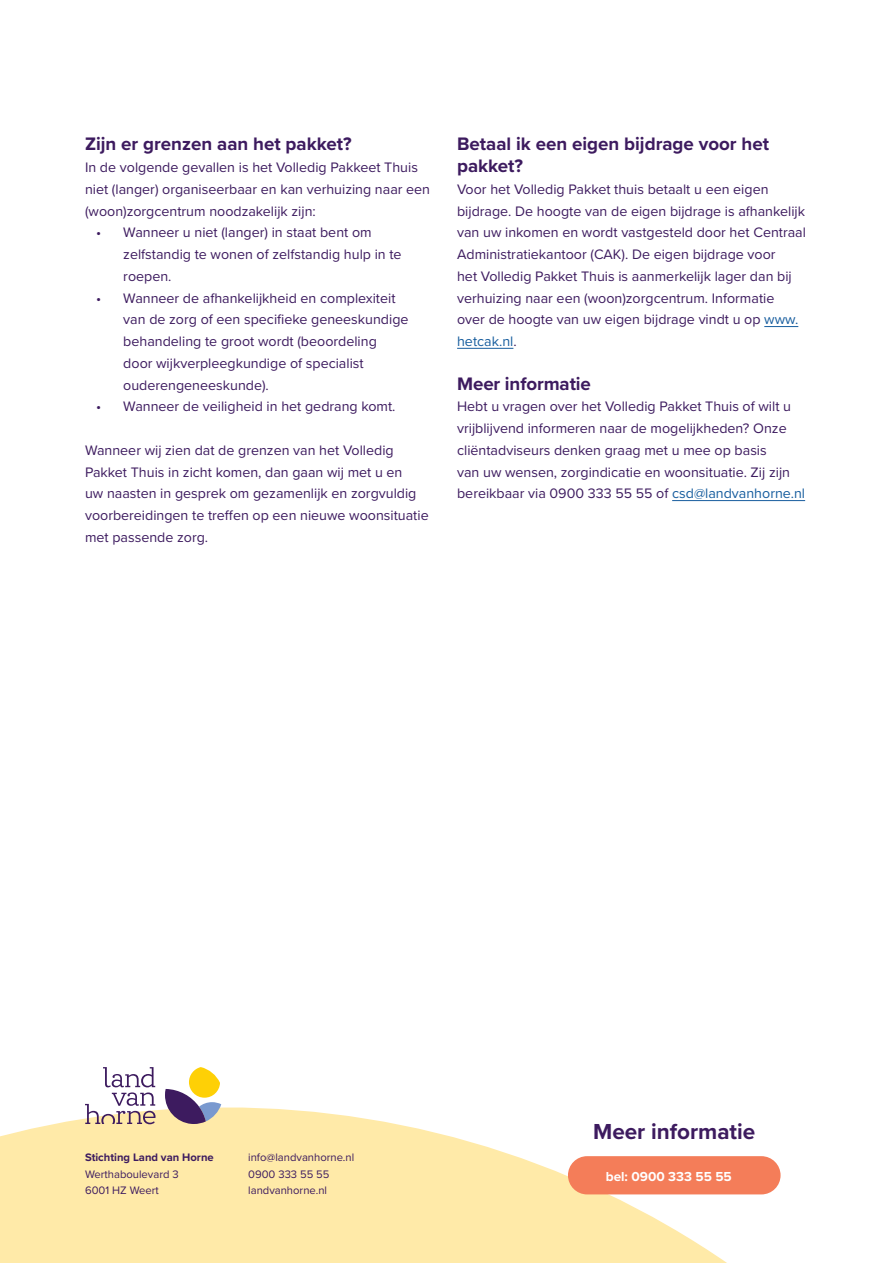
<style>
.page{position:relative;width:893px;height:1263px;background:#fff}
.page>*{position:absolute;margin:0;border:0;box-sizing:border-box;transform-origin:0 0}
.t1{font:700 22.5px "Proxima Nova";color:#3d1b5f}
.t2{font:700 18.75px/21.8px "Proxima Nova";color:#3d1b5f}
.t3{font:14.25px/21.8px "Proxima Nova";color:#3d1b5f}
.t4{font:700 13.5px "Proxima Nova";color:#fff}
.t5{font:11.25px/16.5px "Proxima Nova";color:#3d1b5f}
.t6{font:700 11.25px "Proxima Nova";color:#3d1b5f}
.s1{color:#175d9e}
</style>
<div class="page">
<svg style="left:0;top:1104px;width:781px;height:159px;fill:#ffeaa8"></svg>
<svg style="left:165px;top:1067px;width:56px;height:57px"></svg>
<svg style="left:85px;top:1067px;width:71px;height:57px"></svg>
<div style="left:568px;top:1156px;width:213px;height:38px;background:#f47d59;border-radius:19px"></div>
<hr style="left:764px;top:326px;width:34px;height:1px;background:#175d9e">
<hr style="left:457px;top:348px;width:56px;height:1px;background:#175d9e">
<hr style="left:672px;top:500px;width:133px;height:1px;background:#175d9e">
<h2 class="t2" style="left:85px;top:133px;width:268px">Zijn er grenzen aan het pakket?</h2>
<p class="t3" style="left:85px;top:156px;width:347px">In de volgende gevallen is het Volledig Pakkeet Thuis niet (langer) organiseerbaar en kan verhuizing naar een (woon)zorgcentrum noodzakelijk zijn:</p>
<p class="t3" style="left:123px;top:221px;width:280px;text-indent:-27px">• Wanneer u niet (langer) in staat bent om zelfstandig te wonen of zelfstandig hulp in te roepen.</p>
<p class="t3" style="left:123px;top:286px;width:287px;text-indent:-27px">• Wanneer de afhankelijkheid en complexiteit van de zorg of een specifieke geneeskundige behandeling te groot wordt (beoordeling door wijkverpleegkundige of specialist ouderengeneeskunde).</p>
<p class="t3" style="left:96px;top:395px;width:301px">• Wanneer de veiligheid in het gedrang komt.</p>
<p class="t3" style="left:85px;top:438px;width:345px">Wanneer wij zien dat de grenzen van het Volledig Pakket Thuis in zicht komen, dan gaan wij met u en<br>uw naasten in gesprek om gezamenlijk en zorgvuldig voorbereidingen te treffen op een nieuwe woonsituatie met passende zorg.</p>
<h2 class="t2" style="left:457px;top:133px;width:313px">Betaal ik een eigen bijdrage voor het pakket?</h2>
<p class="t3" style="left:457px;top:178px;width:350px">Voor het Volledig Pakket thuis betaalt u een eigen bijdrage. De hoogte van de eigen bijdrage is afhankelijk van uw inkomen en wordt vastgesteld door het Centraal Administratiekantoor (CAK). De eigen bijdrage voor<br>het Volledig Pakket Thuis is aanmerkelijk lager dan bij verhuizing naar een (woon)zorgcentrum. Informatie<br>over de hoogte van uw eigen bijdrage vindt u op <span class="s1">www. hetcak.nl</span>.</p>
<h2 class="t2" style="left:457px;top:372px;width:135px">Meer informatie</h2>
<p class="t3" style="left:457px;top:395px;width:349px">Hebt u vragen over het Volledig Pakket Thuis of wilt u vrijblijvend informeren naar de mogelijkheden? Onze cliëntadviseurs denken graag met u mee op basis<br>van uw wensen, zorgindicatie en woonsituatie. Zij zijn bereikbaar via 0900 333 55 55 of <span class="s1">csd@landvanhorne.nl</span></p>
<p class="t6" style="left:85px;top:1149px;width:130px">Stichting Land van Horne</p>
<p class="t5" style="left:85px;top:1165px;width:95px">Werthaboulevard 3<br>6001 HZ Weert</p>
<p class="t5" style="left:248px;top:1149px;width:108px">info@landvanhorne.nl<br>0900 333 55 55 landvanhorne.nl</p>
<h1 class="t1" style="left:593px;top:1115px;width:164px">Meer informatie</h1>
<p class="t4" style="left:606px;top:1166px;width:127px">bel: 0900 333 55 55</p>
</div>
